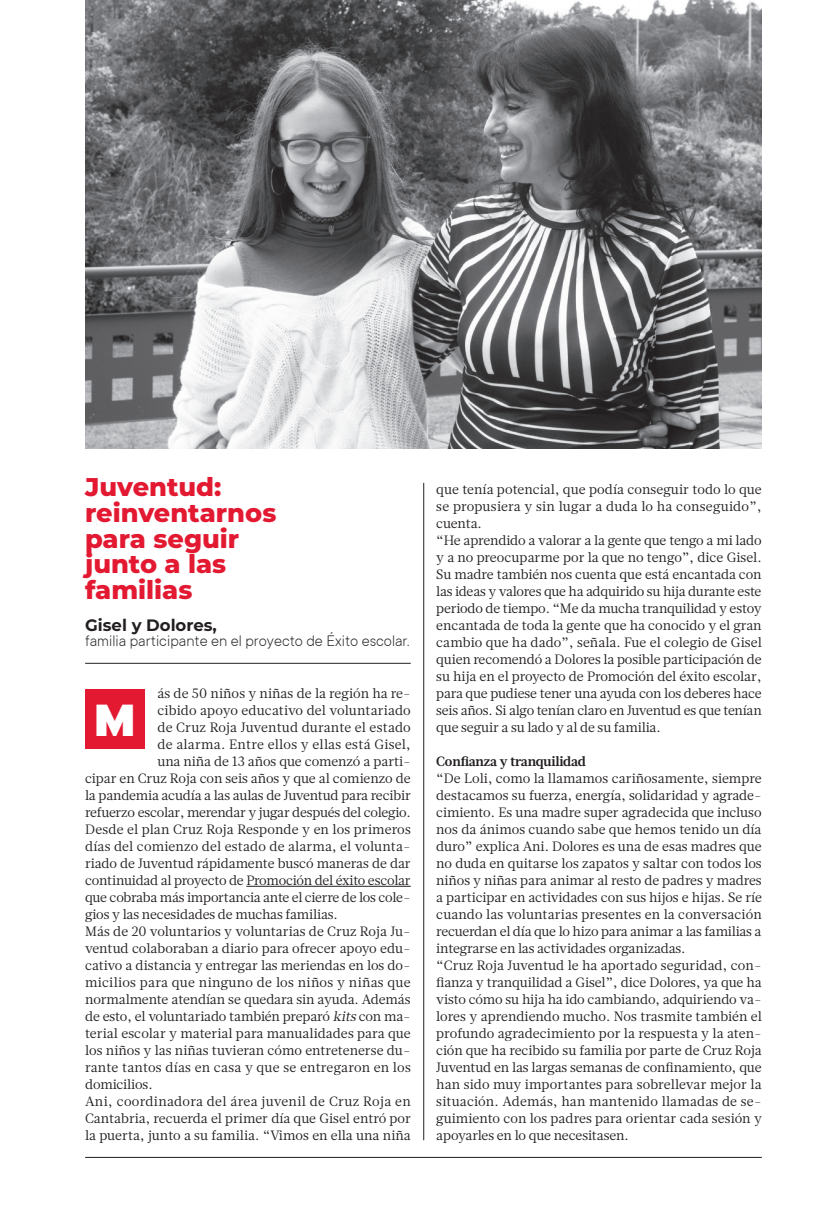
<style>
.page{position:relative;width:830px;height:1221px;background:#fff}
.page>*{position:absolute;margin:0;border:0;box-sizing:border-box;transform-origin:0 0}
.t1{font:900 49.8px "TT Commons";color:#fff}
.t2{font:800 25.65px/25.7px "Montserrat";color:#e21931}
.t3{font:300 16.5px "TT Commons";color:#231f20}
.t4{font:700 16.5px "Montserrat";color:#231f20}
.TEXTO_GENERAL_OK{font:13.5px/17px "Glosa Text";letter-spacing:-.005em;color:#231f20;text-align:justify}
.TEXTO_GENERAL_OK-2{font:700 13.5px "Glosa Text";letter-spacing:-.005em;color:#231f20}
.s1{font-style:italic}
</style>
<div class="page">
<hr style="left:85px;top:1157px;width:676px;height:1px;background:#231f20">
<hr style="left:423px;top:483px;width:1px;height:657px;background:#231f20">
<hr style="left:246px;top:885px;width:164px;height:1px;background:#231f20">
<div style="left:85px;top:689px;width:60px;height:59px;background:#e21931"></div>
<hr style="left:85px;top:663px;width:325px;height:1px;background:#231f20">
<img style="left:85px;top:0;width:676px;height:448px">
<p class="t2" style="left:85px;top:473px;width:193px">Juventud: reinventarnos para seguir junto a las familias</p>
<p class="t4" style="left:85px;top:613px;width:133px">Gisel y Dolores,</p>
<p class="t3" style="left:85px;top:631px;width:325px">familia participante en el proyecto de Éxito escolar.</p>
<p class="TEXTO_GENERAL_OK" style="left:85px;top:684px;width:327px;text-align:right">ás de 50 niños y niñas de la región ha re-<br>cibido apoyo educativo del voluntariado<br>de Cruz Roja Juventud durante el estado<br>de alarma. Entre ellos y ellas está Gisel,<br>una niña de 13 años que comenzó a parti-<br>cipar en Cruz Roja con seis años y que al comienzo de la pandemia acudía a las aulas de Juventud para recibir refuerzo escolar, merendar y jugar después del colegio.</p>
<p class="TEXTO_GENERAL_OK" style="left:85px;top:820px;width:327px">Desde el plan Cruz Roja Responde y en los primeros días del comienzo del estado de alarma, el volunta&shy;riado de Juventud rápidamente buscó maneras de dar continuidad al proyecto de Promoción del éxito escolar que cobraba más importancia ante el cierre de los cole&shy;gios y las necesidades de muchas familias.</p>
<p class="TEXTO_GENERAL_OK" style="left:85px;top:922px;width:327px">Más de 20 voluntarios y voluntarias de Cruz Roja Ju&shy;ventud colaboraban a diario para ofrecer apoyo edu&shy;cativo a distancia y entregar las meriendas en los do&shy;micilios para que ninguno de los niños y niñas que normalmente atendían se quedara sin ayuda. Además de esto, el voluntariado también preparó <span class="s1">kits</span>con ma&shy;terial escolar y material para manualidades para que los niños y las niñas tuvieran cómo entretenerse du&shy;rante tantos días en casa y que se entregaron en los domicilios.</p>
<p class="TEXTO_GENERAL_OK" style="left:85px;top:1093px;width:327px">Ani, coordinadora del área juvenil de Cruz Roja en Cantabria, recuerda el primer día que Gisel entró por la puerta, junto a su familia. “Vimos en ella una niña</p>
<p class="t1" style="left:94px;top:692px;width:43px">M</p>
<p class="TEXTO_GENERAL_OK" style="left:436px;top:480px;width:327px">que tenía potencial, que podía conseguir todo lo que se propusiera y sin lugar a duda lo ha conseguido”, cuenta.</p>
<p class="TEXTO_GENERAL_OK" style="left:436px;top:531px;width:327px">“He aprendido a valorar a la gente que tengo a mi lado y a no preocuparme por la que no tengo”, dice Gisel.<br>Su madre también nos cuenta que está encantada con las ideas y valores que ha adquirido su hija durante este periodo de tiempo. “Me da mucha tranquilidad y estoy encantada de toda la gente que ha conocido y el gran cambio que ha dado”, señala. Fue el colegio de Gisel quien recomendó a Dolores la posible participación de su hija en el proyecto de Promoción del éxito escolar, para que pudiese tener una ayuda con los deberes hace seis años. Si algo tenían claro en Juventud es que tenían que seguir a su lado y al de su familia.</p>
<p class="TEXTO_GENERAL_OK-2" style="left:436px;top:752px;width:151px">Confianza y tranquilidad</p>
<p class="TEXTO_GENERAL_OK" style="left:436px;top:769px;width:327px">“De Loli, como la llamamos cariñosamente, siempre destacamos su fuerza, energía, solidaridad y agrade&shy;cimiento. Es una madre super agradecida que incluso nos da ánimos cuando sabe que hemos tenido un día duro” explica Ani. Dolores es una de esas madres que no duda en quitarse los zapatos y saltar con todos los niños y niñas para animar al resto de padres y madres a participar en actividades con sus hijos e hijas. Se ríe cuando las voluntarias presentes en la conversación recuerdan el día que lo hizo para animar a las familias a integrarse en las actividades organizadas.</p>
<p class="TEXTO_GENERAL_OK" style="left:436px;top:956px;width:327px">“Cruz Roja Juventud le ha aportado seguridad, con&shy;fianza y tranquilidad a Gisel”, dice Dolores, ya que ha visto cómo su hija ha ido cambiando, adquiriendo va&shy;lores y aprendiendo mucho. Nos trasmite también el profundo agradecimiento por la respuesta y la aten&shy;ción que ha recibido su familia por parte de Cruz Roja Juventud en las largas semanas de confinamiento, que han sido muy importantes para sobrellevar mejor la situación. Además, han mantenido llamadas de se&shy;guimiento con los padres para orientar cada sesión y apoyarles en lo que necesitasen.</p>
</div>
